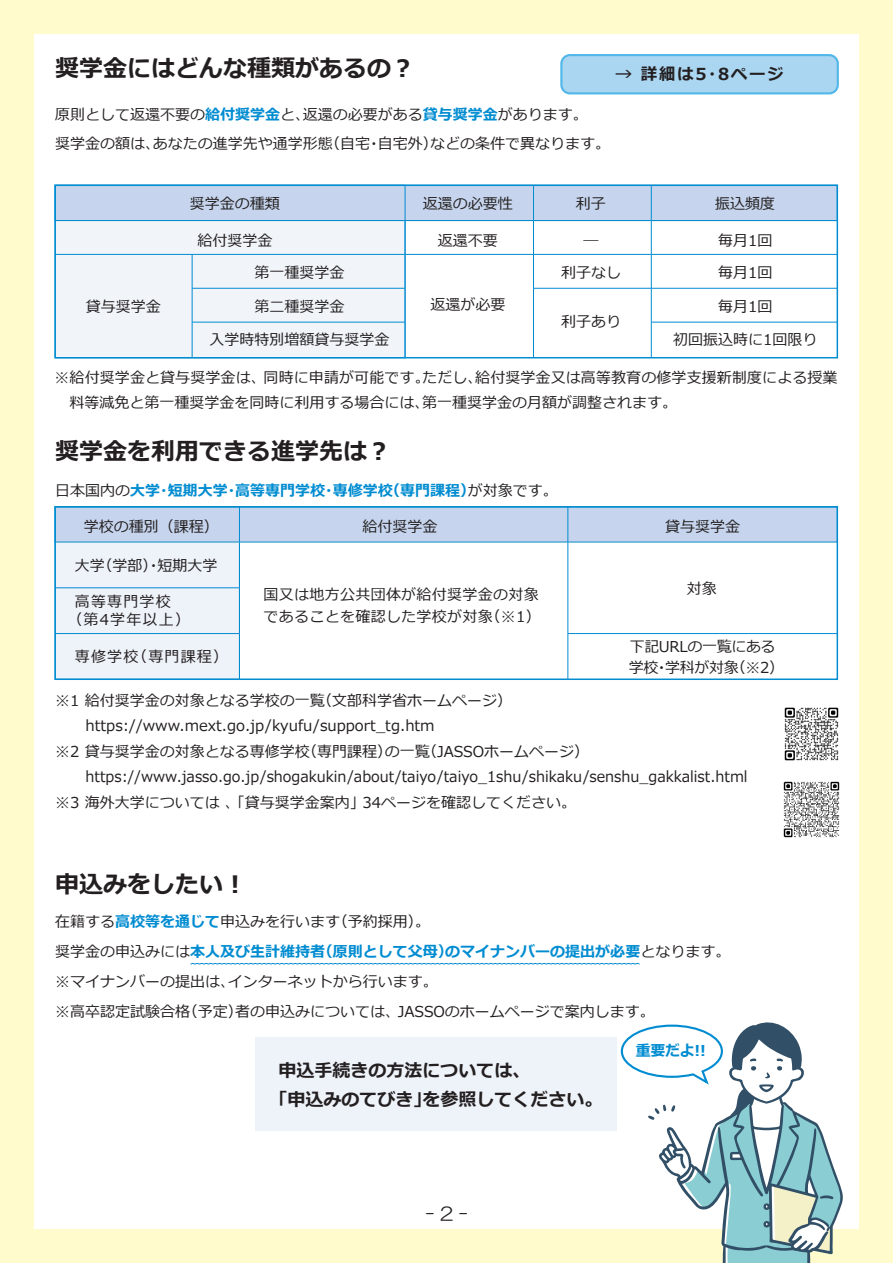
<style>
.page{position:relative;width:893px;height:1263px;background:#fffbcc}
.page>*{position:absolute;margin:0;border:0;box-sizing:border-box;transform-origin:0 0}
.t1{font:700 24px "Meiryo";color:#231f20}
.t2{font:700 18px/28.5px "Meiryo";color:#231f20}
.t3{font:18px "HG Maru Gothic MPRO";color:#231f20}
.t4{font:700 16.5px "Meiryo";letter-spacing:.1em;color:#231f20}
.t5{font:15px/25.5px "Meiryo";color:#231f20}
.t6{font:700 15px "Meiryo";color:#008cd1}
.t7{font:15px/22.5px "Meiryo";letter-spacing:.02em;color:#231f20}
.t8{font:15px/18px "Meiryo";letter-spacing:.08em;color:#231f20}
.t9{font:15px/21px "Meiryo";letter-spacing:-.025em;color:#231f20}
.s1{font-weight:700;color:#008cd1}
.s2{font-weight:400;color:#231f20}
</style>
<div class="page">
<div style="left:34px;top:34px;width:825px;height:1195px;background:#fff"></div>
<div style="left:55px;top:507px;width:184px;height:172px;background:#eef2f9"></div>
<div style="left:55px;top:506px;width:783px;height:37px;background:#c6d5ed"></div>
<hr style="left:567px;top:507px;width:1px;height:172px;background:#008cd1">
<hr style="left:239px;top:507px;width:1px;height:172px;background:#008cd1">
<hr style="left:568px;top:633px;width:269px;height:1px;background:#008cd1">
<hr style="left:55px;top:633px;width:184px;height:1px;background:#008cd1">
<hr style="left:55px;top:587px;width:184px;height:1px;background:#008cd1">
<div style="left:54px;top:506px;width:784px;height:174px;border:1px solid #008cd1"></div>
<div style="left:55px;top:185px;width:350px;height:173px;background:#f1f5fa"></div>
<div style="left:55px;top:185px;width:783px;height:36px;background:#c6d5ed;border:1px solid #008cd1"></div>
<hr style="left:405px;top:185px;width:1px;height:173px;background:#008cd1">
<hr style="left:533px;top:185px;width:1px;height:173px;background:#008cd1">
<hr style="left:651px;top:185px;width:1px;height:173px;background:#008cd1">
<hr style="left:192px;top:254px;width:1px;height:104px;background:#008cd1">
<hr style="left:55px;top:254px;width:782px;height:1px;background:#008cd1">
<hr style="left:533px;top:288px;width:304px;height:1px;background:#008cd1">
<hr style="left:192px;top:288px;width:213px;height:1px;background:#008cd1">
<hr style="left:651px;top:322px;width:186px;height:1px;background:#008cd1">
<hr style="left:192px;top:322px;width:213px;height:1px;background:#008cd1">
<div style="left:54px;top:185px;width:784px;height:173px;border:1px solid #008cd1"></div>
<div style="left:255px;top:1037px;width:362px;height:94px;background:#eef2f9"></div>
<div style="left:561px;top:55px;width:277px;height:38px;background:#aad6f2;border-radius:9px"></div>
<div style="left:560px;top:54px;width:279px;height:40px;border:2px solid #50b7e8;border-radius:9px"></div>
<svg style="left:190px;top:963px;width:450px;height:1px"></svg>
<svg style="left:620px;top:1022px;width:223px;height:241px"></svg>
<img style="left:783px;top:781px;width:57px;height:57px">
<img style="left:784px;top:707px;width:55px;height:54px">
<h1 class="t1" style="left:55px;top:51px;width:361px">奨学金にはどんな種類があるの？</h1>
<p class="t5" style="left:55px;top:101px;width:557px;line-height:29.2px">原則として返還不要の<span class="s1">給付奨学金</span>と、返還の必要がある<span class="s1">貸与奨学金</span>があります。<br>奨学金の額は、あなたの進学先や通学形態（自宅・自宅外）などの条件で異なります。</p>
<p class="t4" style="left:616px;top:63px;width:170px">→ 詳細は5・8ページ</p>
<p class="t5" style="left:190px;top:192px;width:91px">奨学金の種類</p>
<p class="t5" style="left:423px;top:192px;width:91px">返還の必要性</p>
<p class="t5" style="left:576px;top:192px;width:31px">利子</p>
<p class="t5" style="left:715px;top:192px;width:61px">振込頻度</p>
<p class="t5" style="left:197px;top:228px;width:76px">給付奨学金</p>
<p class="t5" style="left:438px;top:228px;width:61px">返還不要</p>
<p class="t5" style="left:583px;top:228px;width:16px">―</p>
<p class="t5" style="left:718px;top:228px;width:56px">毎月1回</p>
<p class="t5" style="left:255px;top:260px;width:91px">第一種奨学金</p>
<p class="t5" style="left:718px;top:260px;width:56px">毎月1回</p>
<p class="t5" style="left:673px;top:291px;width:146px;line-height:32.4px;text-align:center">毎月1回<br>初回振込時に1回限り</p>
<p class="t5" style="left:561px;top:260px;width:61px">利子なし</p>
<p class="t5" style="left:561px;top:310px;width:61px">利子あり</p>
<p class="t5" style="left:86px;top:295px;width:76px">貸与奨学金</p>
<p class="t5" style="left:210px;top:291px;width:181px;line-height:32.4px;text-align:center">第二種奨学金<br>入学時特別増額貸与奨学金</p>
<p class="t5" style="left:430px;top:293px;width:76px">返還が必要</p>
<p class="t5" style="left:69px;top:366px;width:770px;text-indent:-15px">※給付奨学金と貸与奨学金は、同時に申請が可能です。ただし、給付奨学金又は高等教育の修学支援新制度による授業料等減免と第一種奨学金を同時に利用する場合には、第一種奨学金の月額が調整されます。</p>
<h1 class="t1" style="left:55px;top:435px;width:337px">奨学金を利用できる進学先は？</h1>
<p class="t6" style="left:55px;top:480px;width:504px"><span class="s2">日本国内の</span>大学・短期大学・高等専門学校・専修学校（専門課程）<span class="s2">が対象です。</span></p>
<p class="t5" style="left:84px;top:514px;width:136px">学校の種別（課程）</p>
<p class="t5" style="left:363px;top:514px;width:76px">給付奨学金</p>
<p class="t5" style="left:665px;top:514px;width:76px">貸与奨学金</p>
<p class="t5" style="left:75px;top:553px;width:144px">大学（学部）・短期大学</p>
<p class="t8" style="left:67px;top:594px;width:124px;text-indent:8px">高等専門学校<br>（第4学年以上）</p>
<p class="t7" style="left:264px;top:584px;width:279px">国又は地方公共団体が給付奨学金の対象であることを確認した学校が対象（※1）</p>
<p class="t5" style="left:687px;top:576px;width:31px">対象</p>
<p class="t9" style="left:629px;top:637px;width:157px">下記URLの一覧にある学校・学科が対象（※2）</p>
<p class="t8" style="left:75px;top:648px;width:155px">専修学校（専門課程）</p>
<p class="t5" style="left:55px;top:688px;width:694px">※1 給付奨学金の対象となる学校の一覧（文部科学省ホームページ）<br>　 https://www.mext.go.jp/kyufu/support_tg.htm<br>※2 貸与奨学金の対象となる専修学校（専門課程）の一覧（JASSOホームページ）<br>　 https://www.jasso.go.jp/shogakukin/about/taiyo/taiyo_1shu/shikaku/senshu_gakkalist.html ※3 海外大学については 、「貸与奨学金案内」34ページを確認してください。</p>
<h1 class="t1" style="left:55px;top:868px;width:193px">申込みをしたい！</h1>
<p class="t5" style="left:55px;top:907px;width:677px;line-height:30px">在籍する<span class="s1">高校等を通じて</span>申込みを行います（予約採用）。<br>奨学金の申込みには<span class="s1">本人及び生計維持者（原則として父母）のマイナンバーの提出が必要</span>となります。※マイナンバーの提出は、インターネットから行います。<br>※高卒認定試験合格（予定）者の申込みについては、JASSOのホームページで案内します。</p>
<p class="t2" style="left:269px;top:1057px;width:334px;text-indent:9px">申込手続きの方法については、<br>「申込みのてびき」を参照してください。</p>
<p class="t3" style="left:426px;top:1204px;width:44px">-2-</p>
<p class="t6" style="left:636px;top:1040px;width:72px">重要だよ!!</p>
</div>
